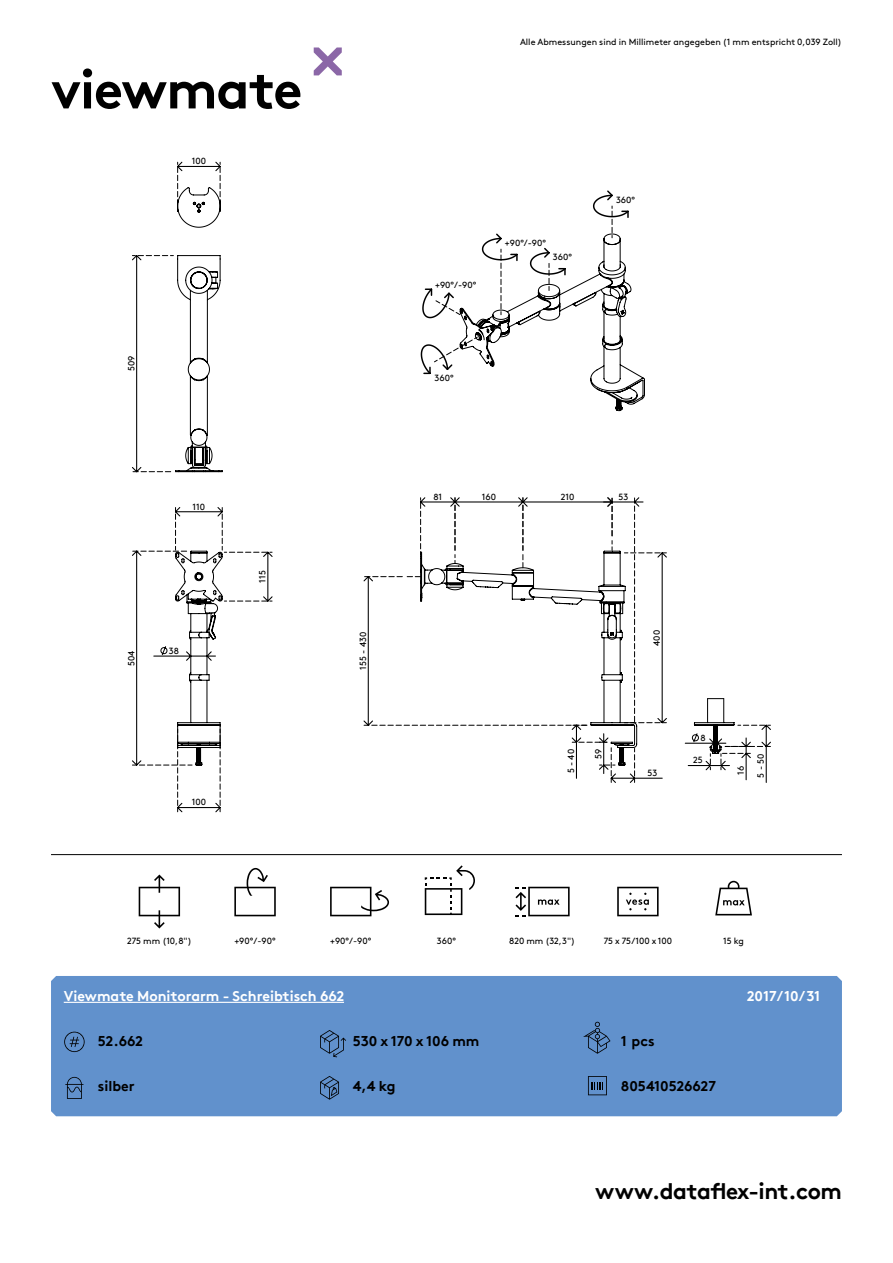
<style>
.page{position:relative;width:893px;height:1263px;background:#fff}
.page>*{position:absolute;margin:0;border:0;box-sizing:border-box;transform-origin:0 0}
.hoofdstuk{font:700 54px "Brown Pro TT";letter-spacing:-.02em;color:#000}
.t1{font:700 22.5px "Brown Pro TT";letter-spacing:-.02em;color:#000}
.specificaties{font:700 14.25px "Brown Pro TT";color:#000}
.t2{font:700 14.25px "Brown Pro TT";color:#fff}
.t3{font:9px "Brown";color:#000}
.t4{font:9px "Brown Pro TT Regular Alt";color:#000}
</style>
<div class="page">
<svg style="left:314px;top:47px;width:28px;height:28px"></svg>
<hr style="left:51px;top:854px;width:791px;height:1px;background:#000">
<svg style="left:139px;top:874px;width:41px;height:54px"></svg>
<svg style="left:234px;top:868px;width:42px;height:48px"></svg>
<svg style="left:330px;top:887px;width:59px;height:29px"></svg>
<svg style="left:425px;top:865px;width:50px;height:50px"></svg>
<svg style="left:515px;top:887px;width:55px;height:29px"></svg>
<svg style="left:617px;top:887px;width:42px;height:29px"></svg>
<svg style="left:715px;top:881px;width:37px;height:34px"></svg>
<div style="left:51px;top:976px;width:791px;height:140px;background:#6191cc"></div>
<svg style="left:132px;top:507px;width:141px;height:305px"></svg>
<svg style="left:132px;top:255px;width:91px;height:218px"></svg>
<svg style="left:420px;top:190px;width:225px;height:222px"></svg>
<svg style="left:363px;top:497px;width:408px;height:286px"></svg>
<svg style="left:177px;top:161px;width:44px;height:67px"></svg>
<svg style="left:64px;top:1032px;width:21px;height:20px"></svg>
<svg style="left:65px;top:1077px;width:18px;height:22px"></svg>
<svg style="left:320px;top:1030px;width:26px;height:27px"></svg>
<svg style="left:583px;top:1022px;width:27px;height:32px"></svg>
<svg style="left:320px;top:1076px;width:19px;height:24px"></svg>
<svg style="left:588px;top:1076px;width:19px;height:19px"></svg>
<hr style="left:64px;top:1002px;width:280px;height:1px;background:#fff">
<p class="hoofdstuk" style="left:51px;top:46px;width:253px">viewmate</p>
<p class="t4" style="left:192px;top:154px;width:16px">100</p>
<p class="t4" style="left:124px;top:371px;width:17px;rotate:-90deg">509</p>
<p class="t4" style="left:193px;top:499px;width:14px">110</p>
<p class="t4" style="left:124px;top:666px;width:17px;rotate:-90deg">504</p>
<p class="t4" style="left:169px;top:644px;width:12px">38</p>
<p class="t4" style="left:192px;top:795px;width:16px">100</p>
<p class="t4" style="left:256px;top:583px;width:14px;rotate:-90deg">115</p>
<p class="t4" style="left:356px;top:670px;width:39px;rotate:-90deg">155 - 430</p>
<p class="t3" style="left:520px;top:35px;width:323px">Alle Abmessungen sind in Millimeter angegeben (1 mm entspricht 0,039 Zoll)</p>
<p class="t4" style="left:435px;top:278px;width:43px">+90°/-90°</p>
<p class="t4" style="left:505px;top:236px;width:43px">+90°/-90°</p>
<p class="t4" style="left:553px;top:250px;width:21px">360°</p>
<p class="t4" style="left:435px;top:371px;width:21px">360°</p>
<p class="t4" style="left:616px;top:193px;width:21px">360°</p>
<p class="t4" style="left:433px;top:490px;width:10px">81</p>
<p class="t4" style="left:482px;top:490px;width:16px">160</p>
<p class="t4" style="left:561px;top:490px;width:15px">210</p>
<p class="t4" style="left:618px;top:490px;width:11px">53</p>
<p class="t4" style="left:564px;top:773px;width:26px;rotate:-90deg">5 - 40</p>
<p class="t4" style="left:591px;top:759px;width:12px;rotate:-90deg">59</p>
<p class="t4" style="left:650px;top:646px;width:17px;rotate:-90deg">400</p>
<p class="t4" style="left:647px;top:766px;width:11px">53</p>
<p class="t4" style="left:700px;top:731px;width:7px">8</p>
<p class="t4" style="left:693px;top:753px;width:11px">25</p>
<p class="t4" style="left:734px;top:775px;width:10px;rotate:-90deg">16</p>
<p class="t4" style="left:754px;top:778px;width:26px;rotate:-90deg">5 - 50</p>
<p class="t3" style="left:127px;top:934px;width:66px">275 mm (10,8")</p>
<p class="t3" style="left:234px;top:934px;width:43px">+90°/-90°</p>
<p class="t3" style="left:330px;top:934px;width:43px">+90°/-90°</p>
<p class="t3" style="left:437px;top:934px;width:21px">360°</p>
<p class="t3" style="left:509px;top:934px;width:68px">820 mm (32,3")</p>
<p class="t3" style="left:604px;top:934px;width:70px">75 x 75/100 x 100</p>
<p class="t3" style="left:723px;top:934px;width:22px">15 kg</p>
<h3 class="t2" style="left:64px;top:985px;width:282px">Viewmate Monitorarm - Schreibtisch 662</h3>
<h3 class="t2" style="left:747px;top:985px;width:75px">2017/10/31</h3>
<h3 class="specificaties" style="left:98px;top:1029px;width:47px">52.662</h3>
<p class="specificaties" style="left:98px;top:1074px;width:38px">silber</p>
<p class="specificaties" style="left:353px;top:1029px;width:128px">530 x 170 x 106 mm</p>
<p class="specificaties" style="left:621px;top:1029px;width:35px">1 pcs</p>
<p class="specificaties" style="left:353px;top:1074px;width:44px">4,4 kg</p>
<h3 class="specificaties" style="left:621px;top:1074px;width:97px">805410526627</h3>
<h2 class="t1" style="left:595px;top:1173px;width:248px">www.dataflex-int.com</h2>
</div>
